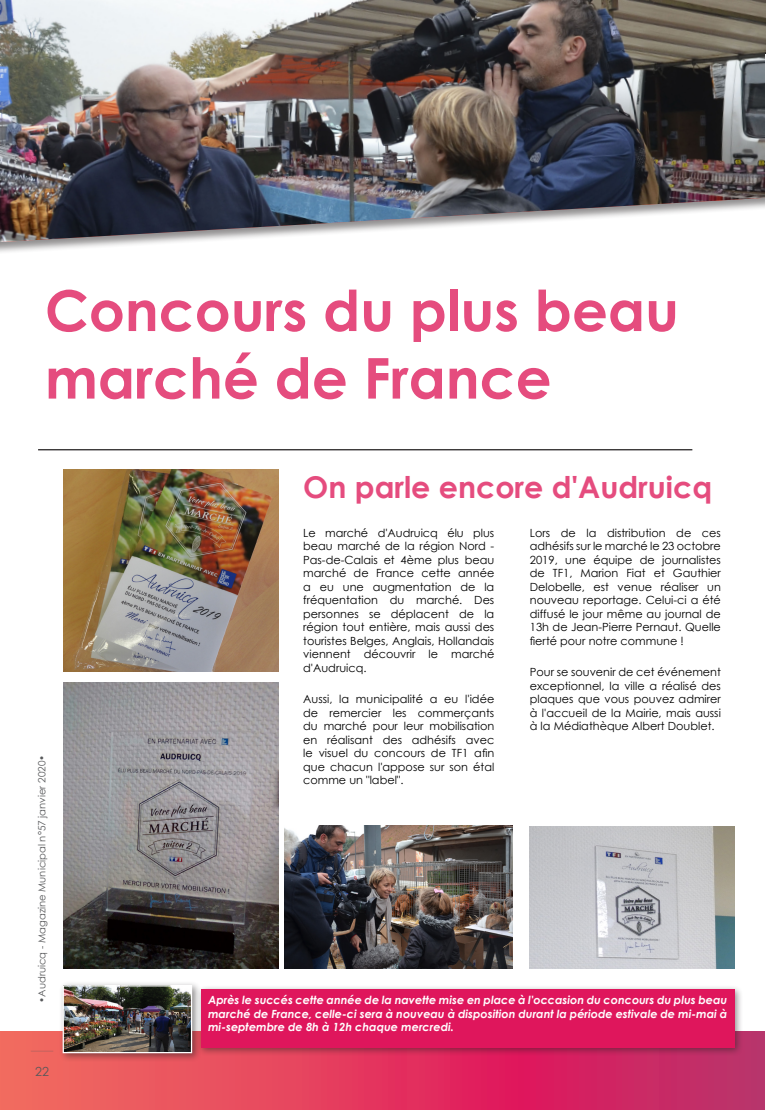
<style>
.page{position:relative;width:766px;height:1110px;background:#fff}
.page>*{position:absolute;margin:0;border:0;box-sizing:border-box;transform-origin:0 0}
.t1{font:700 56.25px/67.5px "Century Gothic";color:#e54c7e}
.t2{font:700 30px "Century Gothic";color:#e54c7e}
.t3{font:12.5px "Century Gothic";color:#57585a}
.t4{font:11.25px/13.5px "Century Gothic";color:#000;text-align:justify}
.t5{font:italic 700 11.25px/13.5px "Century Gothic";color:#fff;text-align:justify}
.t6{font:10px "Century Gothic";color:#57585a}
</style>
<div class="page">
<svg style="left:0;top:1031px;width:765px;height:78px;background:#de3d60"></svg>
<svg style="left:31px;top:1050px;width:22px;height:1px"></svg>
<div style="left:0;top:0;width:765px;height:255px;background:#231f20;opacity:.5"></div>
<img style="left:0;top:0;width:765px;height:242px">
<hr style="left:38px;top:449px;width:654px;height:1px;background:#231f20">
<img style="left:63px;top:469px;width:215px;height:202px">
<img style="left:63px;top:682px;width:215px;height:286px">
<img style="left:284px;top:825px;width:228px;height:142px">
<img style="left:529px;top:826px;width:205px;height:141px">
<div style="left:197px;top:984px;width:546px;height:72px;background:#231f20;opacity:.5"></div>
<div style="left:201px;top:988px;width:533px;height:58px;background:#df165c"></div>
<div style="left:58px;top:980px;width:143px;height:81px;background:#231f20;opacity:.5"></div>
<img style="left:65px;top:986px;width:125px;height:64px">
<div style="left:63px;top:984px;width:129px;height:68px;border:1px solid #fff"></div>
<p class="t1" style="left:45px;top:274px;width:635px">Concours du plus beau marché de France</p>
<p class="t6" style="left:35px;top:1002px;width:250px;rotate:-90deg">•Audruicq - Magazine Municipal n°57 janvier 2020•</p>
<p class="t3" style="left:35px;top:1062px;width:15px">22</p>
<p class="t2" style="left:303px;top:464px;width:410px">On parle encore d'Audruicq</p>
<p class="t4" style="left:303px;top:525px;width:192px">Le marché d'Audruicq élu plus beau marché de la région Nord - Pas-de-Calais et 4ème plus beau marché de France cette année a eu une augmentation de la fréquentation du marché. Des personnes se déplacent de la région tout entière, mais aussi des touristes Belges, Anglais, Hollandais viennent découvrir le marché d'Audruicq.</p>
<p class="t4" style="left:303px;top:692px;width:192px">Aussi, la municipalité a eu l'idée de remercier les commerçants du marché pour leur mobilisation en réalisant des adhésifs avec le visuel du concours de TF1 afin que chacun l'appose sur son étal comme un "label".</p>
<p class="t4" style="left:529px;top:525px;width:193px">Lors de la distribution de ces adhésifs sur le marché le 23 octobre 2019, une équipe de journalistes de TF1, Marion Fiat et Gauthier Delobelle, est venue réaliser un nouveau reportage. Celui-ci a été diffusé le jour même au journal de 13h de Jean-Pierre Pernaut. Quelle fierté pour notre commune !</p>
<p class="t4" style="left:529px;top:665px;width:192px">Pour se souvenir de cet événement exceptionnel, la ville a réalisé des plaques que vous pouvez admirer à l'accueil de la Mairie, mais aussi à la Médiathèque Albert Doublet.</p>
<p class="t5" style="left:208px;top:992px;width:520px">Après le succés cette année de la navette mise en place à l'occasion du concours du plus beau marché de France, celle-ci sera à nouveau à disposition durant la période estivale de mi-mai à mi-septembre de 8h à 12h chaque mercredi.</p>
</div>
